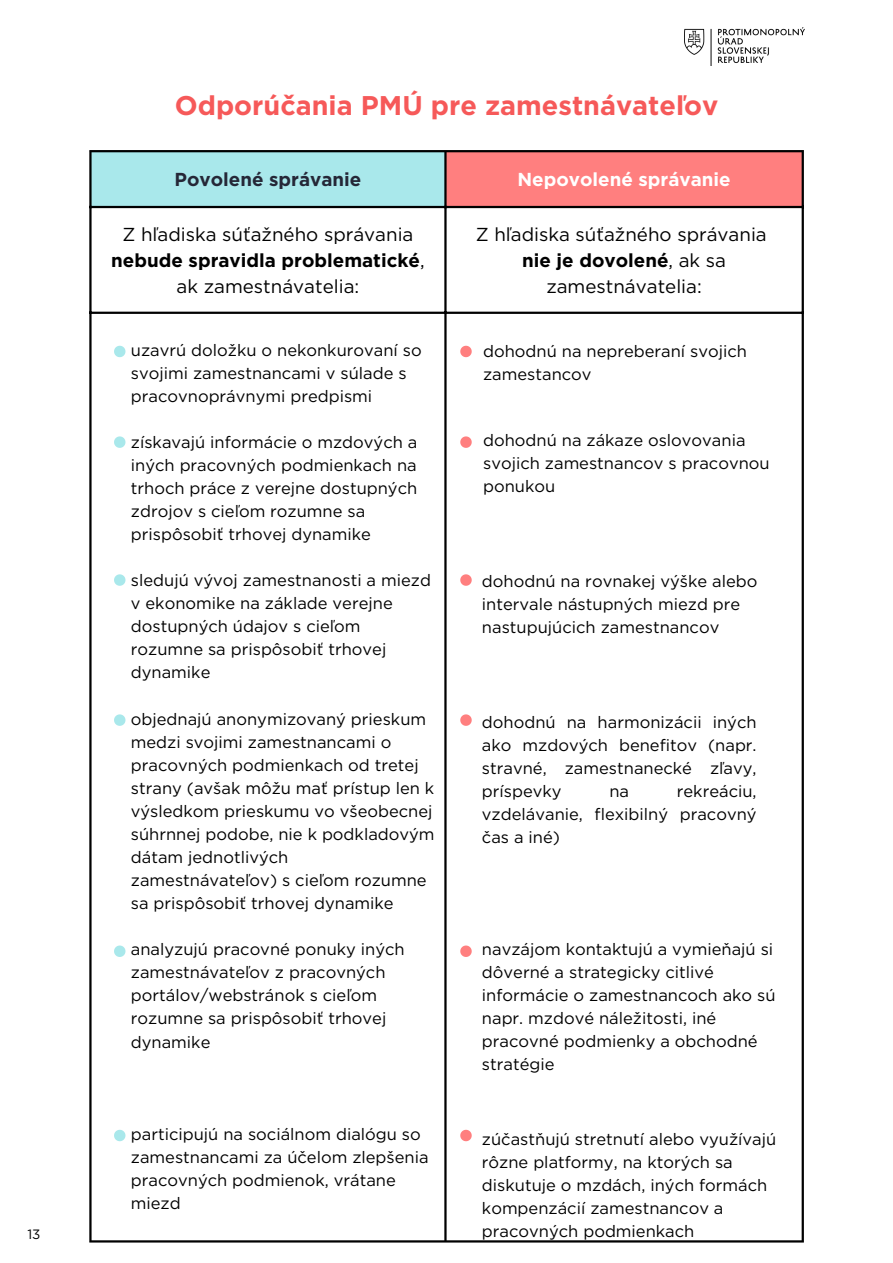
<style>
.page{position:relative;width:893px;height:1263px;background:#fff}
.page>*{position:absolute;margin:0;border:0;box-sizing:border-box;transform-origin:0 0}
.t1{font:700 27px "Gotham";color:#f65959}
.t2{font:18.75px/25.9px "Gotham";color:#000;text-align:center}
.t3{font:700 18.75px "Gotham";color:#fff}
.t4{font:700 18.75px "Gotham";color:#252737}
.t5{font:16.5px/23.1px "Gotham";color:#000}
.t6{font:13.5px "Gotham";color:#000}
.s1{font-weight:700}
</style>
<div class="page">
<img style="left:684px;top:27px;width:120px;height:39px">
<div style="left:90px;top:151px;width:355px;height:56px;background:#a9e8eb"></div>
<div style="left:445px;top:151px;width:358px;height:56px;background:#ff7f7f"></div>
<hr style="left:89px;top:152px;width:3px;height:1088px;background:#000">
<hr style="left:444px;top:152px;width:2px;height:1088px;background:#000">
<hr style="left:801px;top:152px;width:3px;height:1088px;background:#000">
<hr style="left:89px;top:150px;width:715px;height:2px;background:#000">
<hr style="left:89px;top:206px;width:715px;height:2px;background:#000">
<hr style="left:89px;top:312px;width:715px;height:2px;background:#000">
<hr style="left:89px;top:1240px;width:715px;height:2px;background:#000">
<svg style="left:114px;top:436px;width:11px;height:12px"></svg>
<svg style="left:114px;top:346px;width:11px;height:11px"></svg>
<svg style="left:114px;top:574px;width:11px;height:12px"></svg>
<svg style="left:114px;top:714px;width:11px;height:12px"></svg>
<svg style="left:114px;top:945px;width:11px;height:12px"></svg>
<svg style="left:114px;top:1130px;width:11px;height:11px"></svg>
<svg style="left:460px;top:346px;width:11px;height:11px"></svg>
<svg style="left:460px;top:436px;width:11px;height:12px"></svg>
<svg style="left:460px;top:574px;width:11px;height:12px"></svg>
<svg style="left:460px;top:714px;width:11px;height:12px"></svg>
<svg style="left:460px;top:945px;width:11px;height:12px"></svg>
<svg style="left:460px;top:1130px;width:11px;height:11px"></svg>
<p class="t6" style="left:27px;top:1226px;width:15px">13</p>
<p class="t1" style="left:175px;top:89px;width:545px">Odporúčania PMÚ pre zamestnávateľov</p>
<p class="t4" style="left:174px;top:168px;width:188px">Povolené správanie</p>
<h1 class="t3" style="left:517px;top:168px;width:215px">Nepovolené správanie</h1>
<p class="t2" style="left:111px;top:221px;width:315px">Z hľadiska súťažného správania <span class="s1">nebude spravidla problematické</span>, ak zamestnávatelia:</p>
<p class="t2" style="left:476px;top:221px;width:292px">Z hľadiska súťažného správania</p>
<p class="t2" style="left:522px;top:247px;width:205px"><span class="s1">nie je dovolené</span>, ak sa zamestnávatelia:</p>
<p class="t5" style="left:131px;top:338px;width:292px">uzavrú doložku o nekonkurovaní so svojimi zamestnancami v súlade s pracovnoprávnymi predpismi</p>
<p class="t5" style="left:131px;top:430px;width:288px">získavajú informácie o mzdových a iných pracovných podmienkach na trhoch práce z verejne dostupných zdrojov s cieľom rozumne sa prispôsobiť trhovej dynamike</p>
<p class="t5" style="left:131px;top:569px;width:302px">sledujú vývoj zamestnanosti a miezd v ekonomike na základe verejne dostupných údajov s cieľom rozumne sa prispôsobiť trhovej dynamike</p>
<p class="t5" style="left:131px;top:707px;width:305px">objednajú anonymizovaný prieskum medzi svojimi zamestnancami o pracovných podmienkach od tretej strany (avšak môžu mať prístup len k výsledkom prieskumu vo všeobecnej súhrnnej podobe, nie k podkladovým dátam jednotlivých zamestnávateľov) s cieľom rozumne sa prispôsobiť trhovej dynamike</p>
<p class="t5" style="left:131px;top:938px;width:275px">analyzujú pracovné ponuky iných zamestnávateľov z pracovných portálov/webstránok s cieľom rozumne sa prispôsobiť trhovej dynamike</p>
<p class="t5" style="left:131px;top:1122px;width:299px">participujú na sociálnom dialógu so zamestnancami za účelom zlepšenia pracovných podmienok, vrátane miezd</p>
<p class="t5" style="left:483px;top:339px;width:265px">dohodnú na nepreberaní svojich zamestancov</p>
<p class="t5" style="left:483px;top:429px;width:264px">dohodnú na zákaze oslovovania</p>
<p class="t5" style="left:483px;top:452px;width:288px">svojich zamestnancov s pracovnou</p>
<p class="t5" style="left:483px;top:475px;width:74px">ponukou</p>
<p class="t5" style="left:482px;top:569px;width:277px">dohodnú na rovnakej výške alebo</p>
<p class="t5" style="left:482px;top:592px;width:260px">intervale nástupných miezd pre</p>
<p class="t5" style="left:482px;top:615px;width:239px">nastupujúcich zamestnancov</p>
<p class="t5" style="left:482px;top:710px;width:276px;text-align:justify">dohodnú na harmonizácii iných ako mzdových benefitov (napr. stravné, zamestnanecké zľavy, príspevky</p>
<p class="t5" style="left:482px;top:779px;width:276px;text-align:justify;text-indent:195px">rekreáciu, vzdelávanie, flexibilný pracovný čas a iné)</p>
<p class="t5" style="left:609px;top:779px;width:21px">na</p>
<p class="t5" style="left:482px;top:938px;width:295px">navzájom kontaktujú a vymieňajú si dôverné a strategicky citlivé informácie o zamestnancoch ako sú napr. mzdové náležitosti, iné pracovné podmienky a obchodné stratégie</p>
<p class="t5" style="left:482px;top:1127px;width:296px">zúčastňujú stretnutí alebo využívajú rôzne platformy, na ktorých sa diskutuje o mzdách, iných formách kompenzácií zamestnancov a pracovných podmienkach</p>
</div>
